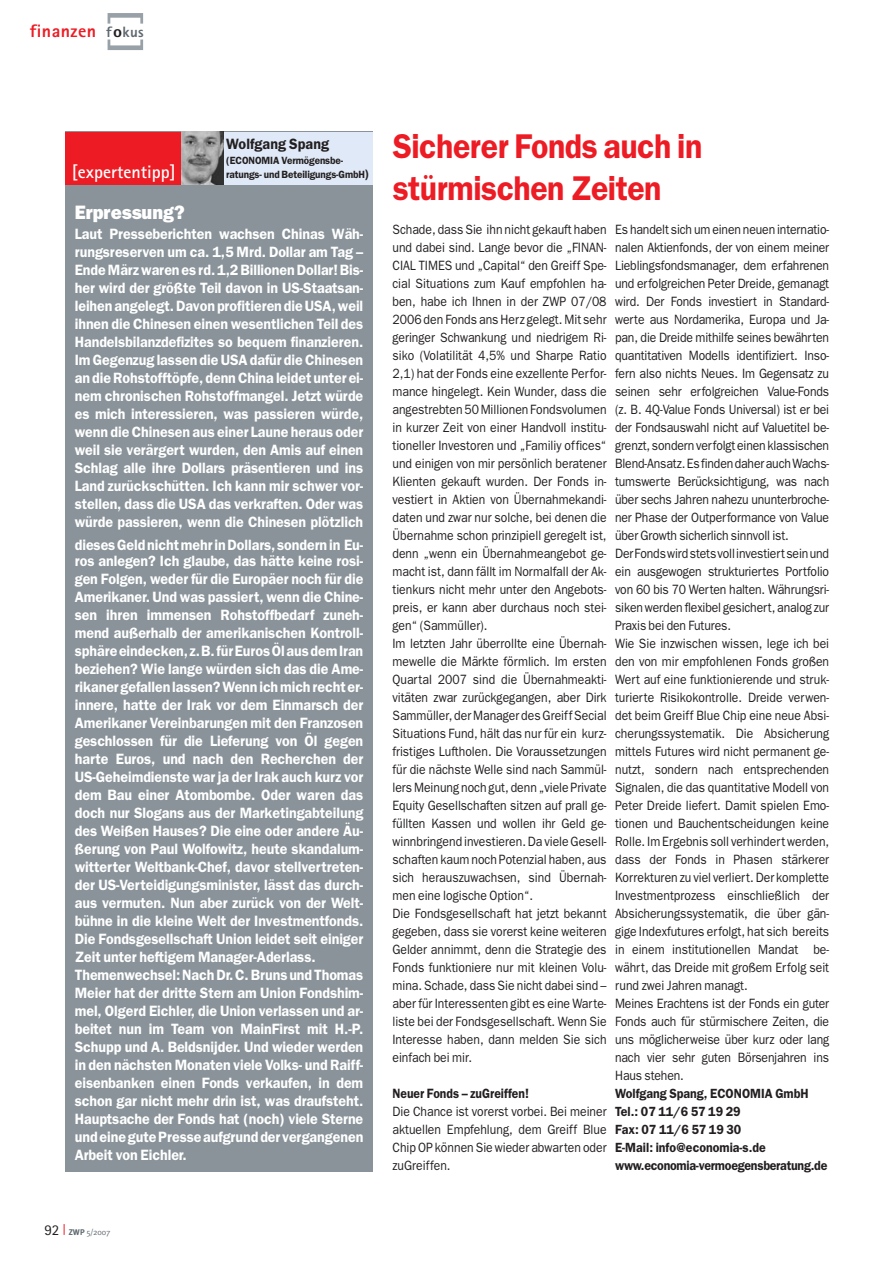
<style>
.page{position:relative;width:893px;height:1263px;background:#fff}
.page>*{position:absolute;margin:0;border:0;box-sizing:border-box;transform-origin:0 0}
.t1{font:600 34.5px/41.4px "Franklin Gothic";letter-spacing:-.015em;color:#ed1c24;scale:.93 1}
.t2{font:800 19.5px "Franklin Gothic";letter-spacing:-.005em;color:#fff;scale:.95 1}
.t3{font:700 18px "Rotis Sans Serif";color:#fff}
.t4{font:800 18px "Rotis Sans Serif";letter-spacing:.025em;color:#ed1c24}
.t5{font:600 15px/18px "Franklin Gothic";letter-spacing:-.005em;color:#fff;scale:.95 1}
.t6{font:600 15px "Franklin Gothic";letter-spacing:.005em;color:#231f20;scale:.95 1}
.t7{font:13.5px/18px "Franklin Gothic";color:#231f20;scale:.9 1}
.t8{font:600 13.5px "Franklin Gothic";color:#231f20;scale:.9 1}
.t9{font:600 13.35px/18px "Franklin Gothic";color:#231f20;scale:.93 1}
.t10{font:600 10.5px/13.8px "Franklin Gothic";letter-spacing:-.01em;color:#231f20;scale:.95 1}
.t11{font:8.25px "Meta";color:#606970}
.s1{font-size:15px;color:#606970}
.s2{font-size:16.2px;color:#231f20}
.s3{font-size:12.3px}
.s4{font-family:"Rotis Sans Serif";font-size:15px;color:#231f20}
.s5{font-weight:700}
</style>
<div class="page">
<svg style="left:108px;top:13px;width:35px;height:11px"></svg>
<svg style="left:108px;top:40px;width:35px;height:10px"></svg>
<div style="left:65px;top:132px;width:308px;height:1040px;background:#899399"></div>
<div style="left:65px;top:132px;width:308px;height:52px;background:#dfe9f7"></div>
<div style="left:65px;top:132px;width:141px;height:52px;background:#ed1c24"></div>
<img style="left:182px;top:132px;width:42px;height:53px">
<h3 class="t4" style="left:30px;top:24px;width:116px">finanzen <span class="s1">f</span><span class="s2">o</span><span class="s1">kus</span></h3>
<h3 class="t3" style="left:72px;top:166px;width:105px">[expertentipp]</h3>
<p class="t6" style="left:226px;top:139px;width:110px">Wolfgang Spang</p>
<p class="t10" style="left:226px;top:154px;width:152px">(ECONOMIA Vermögensbe&shy;ratungs- und Beteiligungs-GmbH<span class="s3">)</span></p>
<h2 class="t2" style="left:75px;top:205px;width:118px">Erpressung?</h2>
<p class="t5" style="left:75px;top:226px;width:305px;text-align:justify">Laut Presseberichten wachsen Chinas Wäh&shy;rungsreserven um ca. 1,5 Mrd. Dollar am Tag – Ende März waren es rd. 1,2 Billionen Dollar! Bis&shy;her wird der größte Teil davon in US-Staatsan&shy;leihen angelegt. Davon profitieren die USA, weil ihnen die Chinesen einen wesentlichen Teil des Handelsbilanzdefizites so bequem finanzieren.<br>Im Gegenzug lassen die USA dafür die Chinesen an die Rohstofftöpfe, denn China leidet unter ei&shy;nem chronischen Rohstoffmangel. Jetzt würde es mich interessieren, was passieren würde, wenn die Chinesen aus einer Laune heraus oder weil sie verärgert wurden, den Amis auf einen Schlag alle ihre Dollars präsentieren und ins Land zurückschütten. Ich kann mir schwer vor&shy;stellen, dass die USA das verkraften. Oder was würde passieren, wenn die Chinesen plötzlich</p>
<p class="t5" style="left:75px;top:538px;width:305px;line-height:15.9px">dieses Geld nicht mehr in Dollars, sondern in Eu&shy;ros anlegen? Ich glaube, das hätte keine rosi-</p>
<p class="t5" style="left:75px;top:571px;width:305px">gen Folgen, weder für die Europäer noch für die Amerikaner. Und was passiert, wenn die Chine&shy;sen ihren immensen Rohstoffbedarf zuneh&shy;mend außerhalb der amerikanischen Kontroll&shy;sphäre eindecken, z.B. für Euros Öl aus dem Iran beziehen? Wie lange würden sich das die Ame&shy;rikaner gefallen lassen? Wenn ich mich recht er&shy;innere, hatte der Irak vor dem Einmarsch der Amerikaner Vereinbarungen mit den Franzosen geschlossen für die Lieferung von Öl gegen harte Euros, und nach den Recherchen der US-Geheimdienste war ja der Irak auch kurz vor dem Bau einer Atombombe. Oder waren das doch nur Slogans aus der Marketingabteilung des Weißen Hauses? Die eine oder andere Äu&shy;ßerung von Paul Wolfowitz, heute skandalum&shy;witterter Weltbank-Chef, davor stellvertreten&shy;der US-Verteidigungsminister, lässt das durch&shy;aus vermuten. Nun aber zurück von der Welt&shy;bühne in die kleine Welt der Investmentfonds.<br>Die Fondsgesellschaft Union leidet seit einiger Zeit unter heftigem Manager-Aderlass.<br>Themenwechsel: Nach Dr. C. Bruns und Thomas Meier hat der dritte Stern am Union Fondshim&shy;mel, Olgerd Eichler, die Union verlassen und ar&shy;beitet nun im Team von MainFirst mit H.-P.<br>Schupp und A. Beldsnijder. Und wieder werden in den nächsten Monaten viele Volks- und Raiff&shy;eisenbanken einen Fonds verkaufen, in dem schon gar nicht mehr drin ist, was draufsteht.<br>Hauptsache der Fonds hat (noch) viele Sterne und eine gute Presse aufgrund der vergangenen Arbeit von Eichler.</p>
<p class="t11" style="left:44px;top:1229px;width:68px"><span class="s4">92</span> <span class="s5">ZWP</span> 5/2007</p>
<h1 class="t1" style="left:393px;top:129px;width:334px">Sicherer Fonds auch in stürmischen Zeiten</h1>
<p class="t7" style="left:392px;top:222px;width:239px">Schade, dass Sie ihn nicht gekauft haben und dabei sind. Lange bevor die „FINAN-CIAL TIMES und „Capital“ den Greiff Spe&shy;cial Situations zum Kauf empfohlen ha&shy;ben, habe ich Ihnen in der ZWP 07/08<br>2006 den Fonds ans Herz gelegt. Mit sehr geringer Schwankung und niedrigem Ri&shy;siko (Volatilität 4,5% und Sharpe Ratio 2,1) hat der Fonds eine exzellente Perfor&shy;mance hingelegt. Kein Wunder, dass die angestrebten 50 Millionen Fondsvolumen in kurzer Zeit von einer Handvoll institu&shy;tioneller Investoren und „Familiy offices“ und einigen von mir persönlich beratener Klienten gekauft wurden. Der Fonds in&shy;vestiert in Aktien von Übernahmekandi&shy;daten und zwar nur solche, bei denen die Übernahme schon prinzipiell geregelt ist, denn „wenn ein Übernahmeangebot ge&shy;macht ist, dann fällt im Normalfall der Ak&shy;tienkurs nicht mehr unter den Angebots&shy;preis, er kann aber durchaus noch stei&shy;gen“ (Sammüller).<br>Im letzten Jahr überrollte eine Übernah&shy;mewelle die Märkte förmlich. Im ersten Quartal 2007 sind die Übernahmeakti&shy;vitäten zwar zurückgegangen, aber Dirk Sammüller, der Manager des Greiff Secial Situations Fund, hält das nur für ein kurz&shy;fristiges Luftholen. Die Voraussetzungen für die nächste Welle sind nach Sammül&shy;lers Meinung noch gut, denn „viele Private Equity Gesellschaften sitzen auf prall ge&shy;füllten Kassen und wollen ihr Geld ge&shy;winnbringend investieren. Da viele Gesell&shy;schaften kaum noch Potenzial haben, aus sich herauszuwachsen, sind Übernah&shy;men eine logische Option“.<br>Die Fondsgesellschaft hat jetzt bekannt gegeben, dass sie vorerst keine weiteren Gelder annimmt, denn die Strategie des Fonds funktioniere nur mit kleinen Volu&shy;mina. Schade, dass Sie nicht dabei sind – aber für Interessenten gibt es eine Warte&shy;liste bei der Fondsgesellschaft. Wenn Sie Interesse haben, dann melden Sie sich einfach bei mir.</p>
<p class="t8" style="left:392px;top:1089px;width:153px">Neuer Fonds – zuGreiffen!</p>
<p class="t7" style="left:392px;top:1104px;width:239px;text-align:justify">Die Chance ist vorerst vorbei. Bei meiner aktuellen Empfehlung, dem Greiff Blue Chip OP können Sie wieder abwarten oder zuGreiffen.</p>
<p class="t7" style="left:615px;top:222px;width:239px">Es handelt sich um einen neuen internatio&shy;nalen Aktienfonds, der von einem meiner Lieblingsfondsmanager, dem erfahrenen und erfolgreichen Peter Dreide, gemanagt wird. Der Fonds investiert in Standard&shy;werte aus Nordamerika, Europa und Ja&shy;pan, die Dreide mithilfe seines bewährten quantitativen Modells identifiziert. Inso&shy;fern also nichts Neues. Im Gegensatz zu seinen sehr erfolgreichen Value-Fonds (z. B. 4Q-Value Fonds Universal) ist er bei der Fondsauswahl nicht auf Valuetitel be&shy;grenzt, sondern verfolgt einen klassischen Blend-Ansatz. Es finden daher auch Wachs&shy;tumswerte Berücksichtigung, was nach über sechs Jahren nahezu ununterbroche&shy;ner Phase der Outperformance von Value über Growth sicherlich sinnvoll ist.<br>Der Fonds wird stets voll investiert sein und ein ausgewogen strukturiertes Portfolio von 60 bis 70 Werten halten. Währungsri&shy;siken werden flexibel gesichert, analog zur Praxis bei den Futures.<br>Wie Sie inzwischen wissen, lege ich bei den von mir empfohlenen Fonds großen Wert auf eine funktionierende und struk&shy;turierte Risikokontrolle. Dreide verwen&shy;det beim Greiff Blue Chip eine neue Absi&shy;cherungssystematik. Die Absicherung mittels Futures wird nicht permanent ge&shy;nutzt, sondern nach entsprechenden Signalen, die das quantitative Modell von Peter Dreide liefert. Damit spielen Emo&shy;tionen und Bauchentscheidungen keine Rolle. Im Ergebnis soll verhindert werden, dass der Fonds in Phasen stärkerer Korrekturen zu viel verliert. Der komplette Investmentprozess einschließlich der Absicherungssystematik, die über gän&shy;gige Indexfutures erfolgt, hat sich bereits in einem institutionellen Mandat be&shy;währt, das Dreide mit großem Erfolg seit rund zwei Jahren managt.<br>Meines Erachtens ist der Fonds ein guter Fonds auch für stürmischere Zeiten, die uns möglicherweise über kurz oder lang nach vier sehr guten Börsenjahren ins Haus stehen.</p>
<p class="t9" style="left:615px;top:1086px;width:230px">Wolfgang Spang, ECONOMIA GmbH<br>Tel.: 07 11/6 57 19 29<br>Fax: 07 11/6 57 19 30<br>E-Mail: info@economia-s.de www.economia-vermoegensberatung.de</p>
</div>
